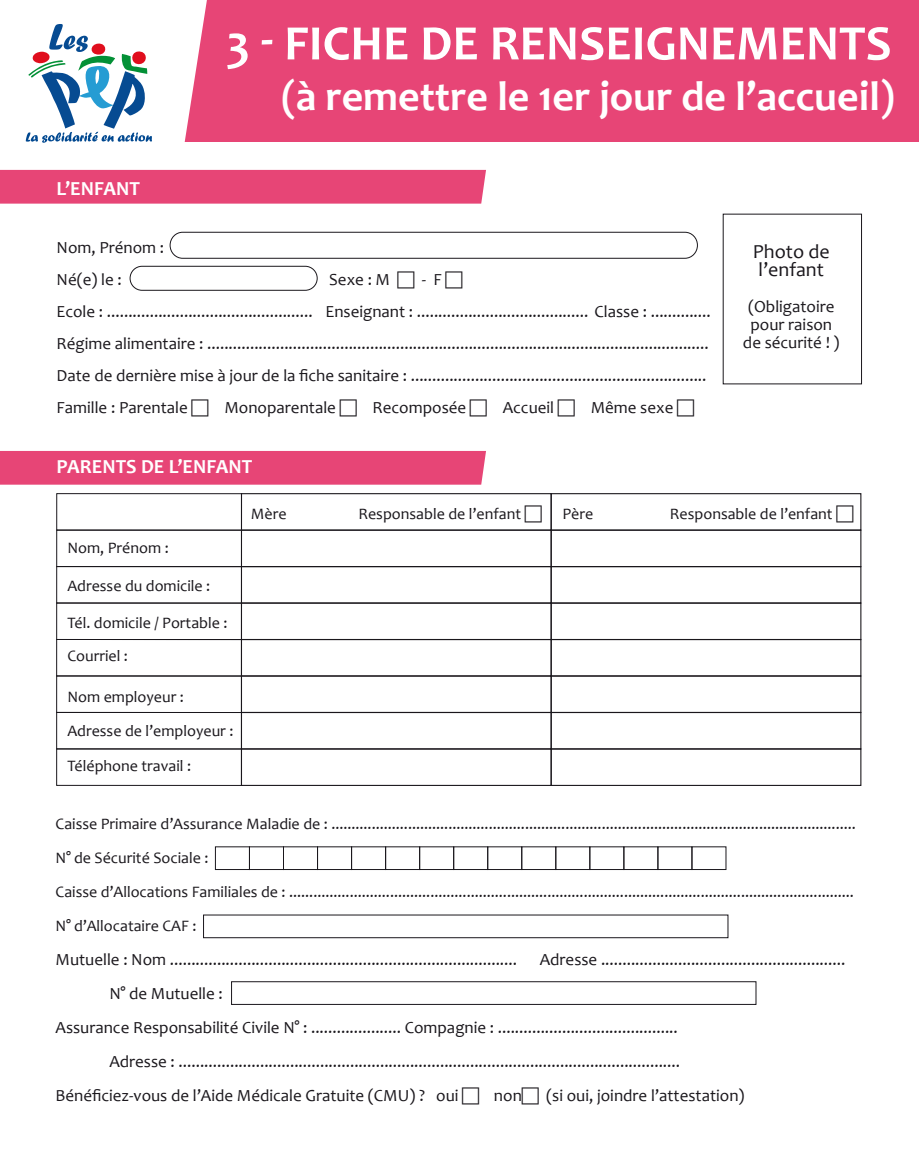
<style>
.page{position:relative;width:919px;height:1163px;background:#fff}
.page>*{position:absolute;margin:0;border:0;box-sizing:border-box;transform-origin:0 0}
.t1{font:700 50px "Candara";color:#fff}
.t2{font:700 42px "Candara";color:#fff}
.t3{font:700 20px "Candara";color:#fff}
.t4{font:20px/18px "Candara";color:#1a171c}
.t5{font:17px/32px "Candara";color:#1a171c}
.t6{font:16px/34px "Candara";color:#1a171c}
</style>
<div class="page">
<div style="left:0;top:0;width:918px;height:142px;background:#e74576"></div>
<div style="left:0;top:451px;width:486px;height:33px;background:#e74576"></div>
<div style="left:170px;top:232px;width:527px;height:26px;border:1px solid #1a171c;border-radius:13px"></div>
<div style="left:130px;top:266px;width:187px;height:24px;border:1px solid #1a171c;border-radius:12px"></div>
<div style="left:56px;top:493px;width:186px;height:37px;border:1px solid #1a171c"></div>
<div style="left:241px;top:493px;width:310px;height:37px;border:1px solid #1a171c"></div>
<div style="left:550px;top:493px;width:311px;height:37px;border:1px solid #1a171c"></div>
<div style="left:56px;top:529px;width:186px;height:38px;border:1px solid #1a171c"></div>
<div style="left:241px;top:529px;width:310px;height:38px;border:1px solid #1a171c"></div>
<div style="left:550px;top:529px;width:311px;height:38px;border:1px solid #1a171c"></div>
<div style="left:56px;top:566px;width:186px;height:37px;border:1px solid #1a171c"></div>
<div style="left:241px;top:566px;width:310px;height:37px;border:1px solid #1a171c"></div>
<div style="left:550px;top:566px;width:311px;height:37px;border:1px solid #1a171c"></div>
<div style="left:56px;top:602px;width:186px;height:38px;border:1px solid #1a171c"></div>
<div style="left:241px;top:602px;width:310px;height:38px;border:1px solid #1a171c"></div>
<div style="left:550px;top:602px;width:311px;height:38px;border:1px solid #1a171c"></div>
<div style="left:56px;top:639px;width:186px;height:37px;border:1px solid #1a171c"></div>
<div style="left:241px;top:639px;width:310px;height:37px;border:1px solid #1a171c"></div>
<div style="left:550px;top:639px;width:311px;height:37px;border:1px solid #1a171c"></div>
<div style="left:56px;top:675px;width:186px;height:37px;border:1px solid #1a171c"></div>
<div style="left:241px;top:675px;width:310px;height:38px;border:1px solid #1a171c"></div>
<div style="left:550px;top:675px;width:311px;height:38px;border:1px solid #1a171c"></div>
<div style="left:56px;top:712px;width:186px;height:37px;border:1px solid #1a171c"></div>
<div style="left:241px;top:711px;width:310px;height:38px;border:1px solid #1a171c"></div>
<div style="left:550px;top:711px;width:311px;height:38px;border:1px solid #1a171c"></div>
<div style="left:56px;top:748px;width:186px;height:37px;border:1px solid #1a171c"></div>
<div style="left:241px;top:748px;width:310px;height:37px;border:1px solid #1a171c"></div>
<div style="left:550px;top:748px;width:311px;height:37px;border:1px solid #1a171c"></div>
<div style="left:231px;top:981px;width:525px;height:23px;border:1px solid #1a171c"></div>
<svg style="left:0;top:0;width:486px;height:203px"></svg>
<p class="t3" style="left:57px;top:176px;width:85px">L’ENFANT</p>
<h1 class="t1" style="left:226px;top:13px;width:666px">3 - FICHE DE RENSEIGNEMENTS</h1>
<h2 class="t2" style="left:281px;top:71px;width:615px">(à remettre le 1er jour de l’accueil)</h2>
<p class="t5" style="left:57px;top:231px;width:109px">Nom, Prénom :<br>Né(e) le :</p>
<p class="t5" style="left:329px;top:263px;width:62px">Sexe : M</p>
<p class="t5" style="left:57px;top:263px;width:655px;text-indent:365px">- F<br>Ecole : ................................................ Enseignant : ........................................ Classe : ..............<br>Régime alimentaire : .....................................................................................................................<br>Date de dernière mise à jour de la fiche sanitaire : .....................................................................<br>Famille : Parentale</p>
<p class="t5" style="left:224px;top:391px;width:113px">Monoparentale</p>
<p class="t5" style="left:372px;top:391px;width:95px">Recomposée</p>
<p class="t5" style="left:503px;top:391px;width:53px">Accueil</p>
<p class="t5" style="left:590px;top:391px;width:84px">Même sexe</p>
<p class="t3" style="left:57px;top:454px;width:197px">PARENTS DE L’ENFANT</p>
<p class="t4" style="left:752px;top:242px;width:79px">Photo de l’enfant</p>
<p class="t5" style="left:743px;top:297px;width:98px;line-height:18px;text-align:center">(Obligatoire pour raison de sécurité ! )</p>
<p class="t6" style="left:67px;top:530px;width:103px">Nom, Prénom :</p>
<p class="t6" style="left:67px;top:568px;width:144px">Adresse du domicile :</p>
<p class="t6" style="left:67px;top:606px;width:162px;line-height:32.6px">Tél. domicile / Portable :<br>Courriel :</p>
<p class="t6" style="left:67px;top:679px;width:168px;line-height:34.8px">Nom employeur :<br>Adresse de l’employeur :<br>Téléphone travail :</p>
<p class="t6" style="left:251px;top:497px;width:37px">Mère</p>
<p class="t6" style="left:358px;top:497px;width:164px">Responsable de l’enfant</p>
<p class="t6" style="left:562px;top:497px;width:32px">Père</p>
<p class="t6" style="left:670px;top:497px;width:164px">Responsable de l’enfant</p>
<p class="t6" style="left:56px;top:806px;width:801px">Caisse Primaire d’Assurance Maladie de : ..................................................................................................................................<br>N° de Sécurité Sociale :<br>Caisse d’Allocations Familiales de : ............................................................................................................................................<br>N° d’Allocataire CAF :</p>
<p class="t5" style="left:56px;top:943px;width:463px">Mutuelle : Nom .................................................................................</p>
<p class="t5" style="left:539px;top:943px;width:307px">Adresse .........................................................</p>
<p class="t5" style="left:109px;top:977px;width:115px">N° de Mutuelle :</p>
<p class="t5" style="left:56px;top:1011px;width:623px">Assurance Responsabilité Civile N° : ..................... Compagnie : ..........................................</p>
<p class="t5" style="left:109px;top:1045px;width:572px">Adresse : .....................................................................................................................</p>
<p class="t5" style="left:56px;top:1079px;width:404px">Bénéficiez-vous de l’Aide Médicale Gratuite (CMU) ? oui</p>
<p class="t5" style="left:494px;top:1079px;width:29px">non</p>
<p class="t5" style="left:546px;top:1079px;width:200px">(si oui, joindre l’attestation)</p>
</div>
